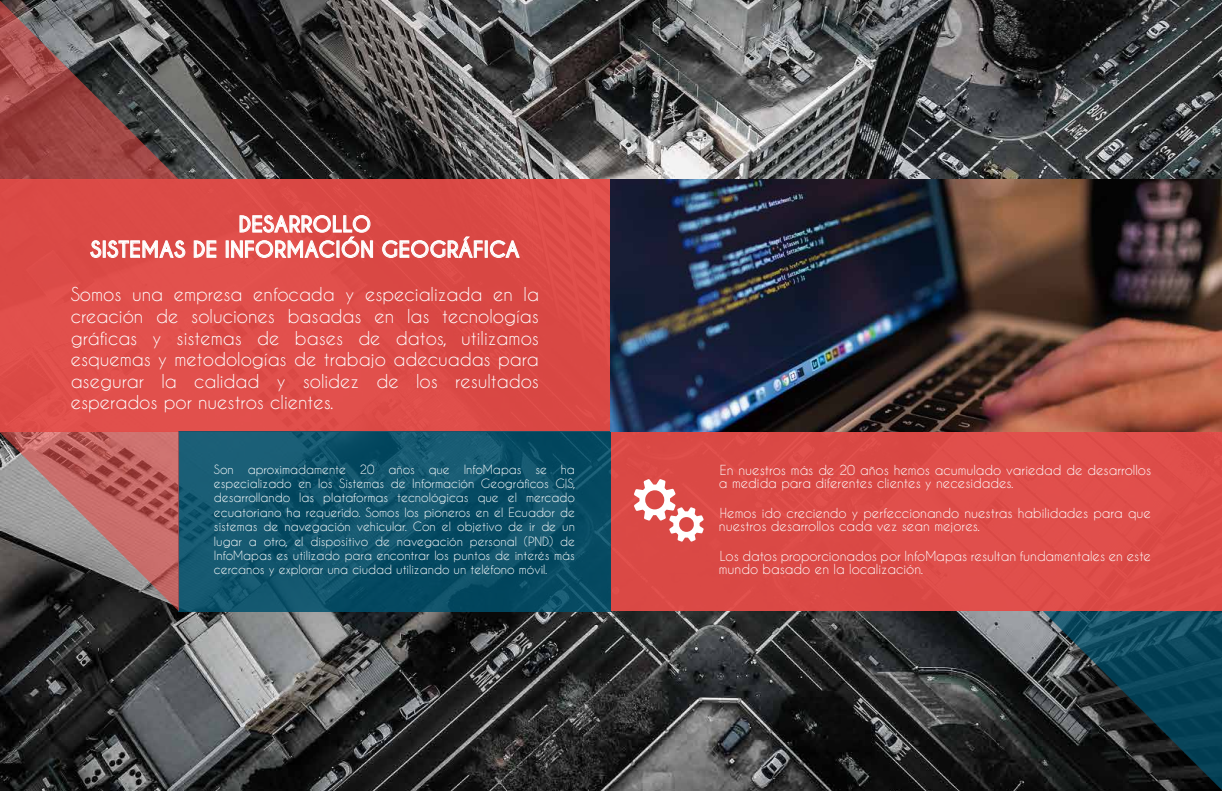
<style>
.page{position:relative;width:1222px;height:791px;background:#fff}
.page>*{position:absolute;margin:0;border:0;box-sizing:border-box;transform-origin:0 0}
.t1{font:700 21px/25.2px "Caviar Dreams";color:#fff;text-align:center}
.t2{font:18px/21.6px "Caviar Dreams";color:#fff;text-align:justify}
.t3{font:13px/13px "Caviar Dreams";color:#fff}
.t4{font:12px/14.4px "Caviar Dreams";color:#fff;text-align:justify}
</style>
<div class="page">
<img style="left:0;top:0;width:1222px;height:791px">
<div style="left:0;top:179px;width:611px;height:252px;background:#dd4c48"></div>
<div style="left:611px;top:431px;width:611px;height:180px;background:#dc4b47"></div>
<svg style="left:179px;top:431px;width:432px;height:180px;background:#0e5169"></svg>
<svg style="left:0;top:431px;width:179px;height:180px;background:#926361"></svg>
<svg style="left:1043px;top:611px;width:179px;height:180px;background:#193742"></svg>
<svg style="left:0;top:0;width:179px;height:179px;background:#784d4c"></svg>
<svg style="left:90px;top:240px;width:11px;height:18px"></svg>
<div style="left:103px;top:241px;width:3px;height:17px;border:1px solid #fff"></div>
<svg style="left:107px;top:240px;width:78px;height:18px"></svg>
<svg style="left:194px;top:240px;width:22px;height:18px"></svg>
<svg style="left:226px;top:215px;width:147px;height:43px"></svg>
<svg style="left:382px;top:237px;width:138px;height:21px"></svg>
<svg style="left:634px;top:479px;width:70px;height:63px"></svg>
<img style="left:611px;top:180px;width:611px;height:251px">
<h1 class="t1" style="left:90px;top:212px;width:431px">DESARROLLO<br>SISTEMAS DE INFORMACIÓN GEOGRÁFICA</h1>
<p class="t2" style="left:71px;top:283px;width:470px">Somos una empresa enfocada y especializada en la creación de soluciones basadas en las tecnologías gráficas y sistemas de bases de datos, utilizamos esquemas y metodologías de trabajo adecuadas para asegurar la calidad y solidez de los resultados esperados por nuestros clientes.</p>
<p class="t4" style="left:214px;top:462px;width:363px">Son aproximadamente 20 años que InfoMapas se ha especializado en los Sistemas de Información Geográficos GIS, desarrollando las plataformas tecnológicas que el mercado ecuatoriano ha requerido. Somos los pioneros en el Ecuador de sistemas de navegación vehicular. Con el objetivo de ir de un lugar a otro, el dispositivo de navegación personal (PND) de InfoMapas es utilizado para encontrar los puntos de interés más cercanos y explorar una ciudad utilizando un teléfono móvil.</p>
<p class="t3" style="left:719px;top:464px;width:434px">En nuestros más de 20 años hemos acumulado variedad de desarrollos a medida para diferentes clientes y necesidades.</p>
<p class="t3" style="left:719px;top:507px;width:434px">Hemos ido creciendo y perfeccionando nuestras habilidades para que nuestros desarrollos cada vez sean mejores.</p>
<p class="t3" style="left:719px;top:550px;width:434px">Los datos proporcionados por InfoMapas resultan fundamentales en este mundo basado en la localización.</p>
</div>
